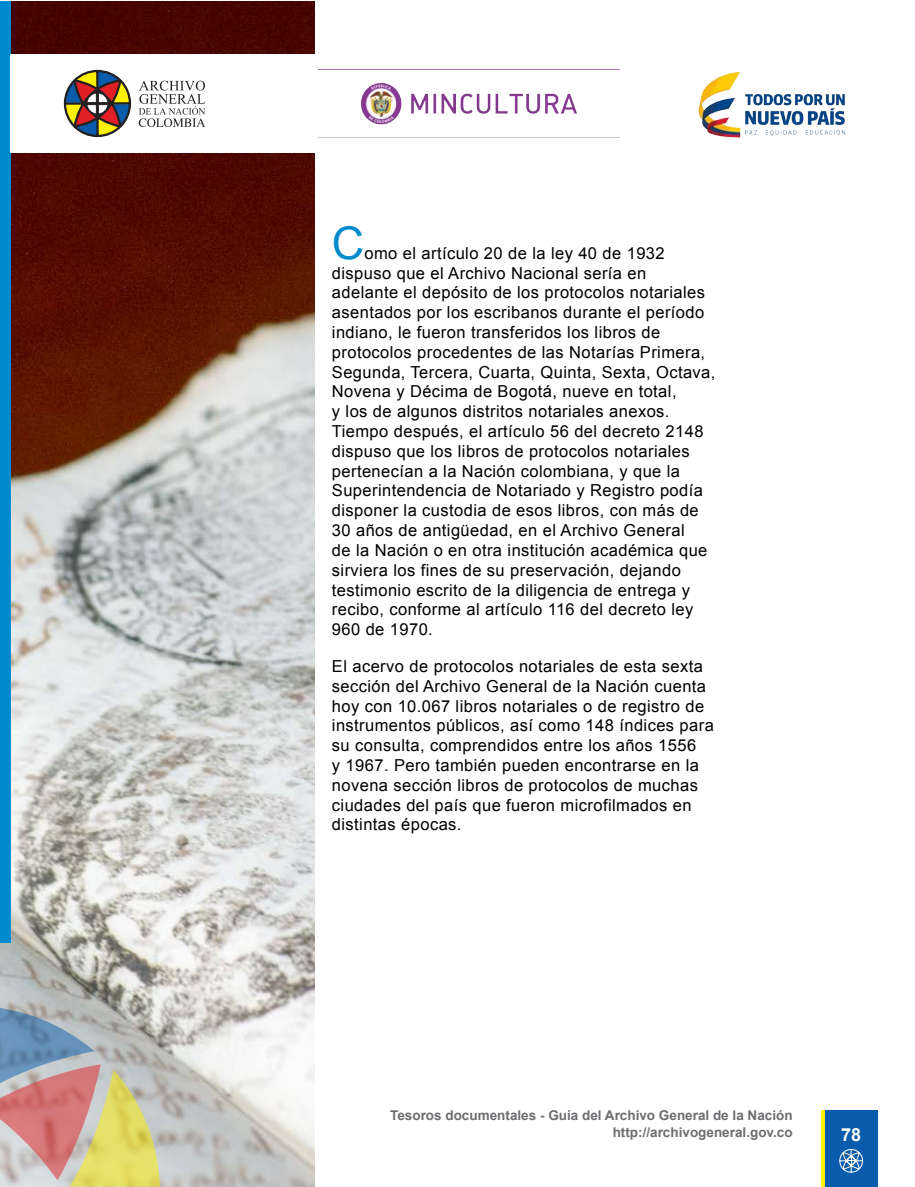
<style>
.page{position:relative;width:915px;height:1187px;background:#fff}
.page>*{position:absolute;margin:0;border:0;box-sizing:border-box;transform-origin:0 0}
.t1{font:45px "Arial";color:#008bce}
.t2{font:700 18px "Arial";color:#fff}
.t3{font:16.5px/19.8px "Arial";letter-spacing:.025em;color:#000}
.t4{font:700 13.5px "Arial";color:#6d6e71}
</style>
<div class="page">
<div style="left:821px;top:1110px;width:14px;height:76px;background:#fff200"></div>
<div style="left:824px;top:1110px;width:52px;height:76px;background:#085cab"></div>
<svg style="left:839px;top:1149px;width:24px;height:23px"></svg>
<img style="left:0;top:1px;width:315px;height:1185px">
<div style="left:0;top:1px;width:11px;height:942px;background:#008bce"></div>
<div style="left:11px;top:54px;width:903px;height:99px;background:#fff"></div>
<svg style="left:63px;top:69px;width:69px;height:69px"></svg>
<svg style="left:87px;top:93px;width:20px;height:21px"></svg>
<hr style="left:96px;top:91px;width:2px;height:25px;background:#241f21">
<div style="left:85px;top:102px;width:25px;height:3px;background:#241f21;border:1px solid #241f21"></div>
<svg style="left:139px;top:81px;width:66px;height:46px"></svg>
<img style="left:698px;top:71px;width:147px;height:67px">
<img style="left:360px;top:83px;width:217px;height:42px">
<svg style="left:0;top:1005px;width:160px;height:181px;background:#bdae9c"></svg>
<h1 class="t1" style="left:332px;top:218px;width:34px">C</h1>
<p class="t3" style="left:332px;top:243px;width:385px;text-indent:33px">omo el artículo 20 de la ley 40 de 1932 dispuso que el Archivo Nacional sería en adelante el depósito de los protocolos notariales asentados por los escribanos durante el período indiano, le fueron transferidos los libros de protocolos procedentes de las Notarías Primera, Segunda, Tercera, Cuarta, Quinta, Sexta, Octava, Novena y Décima de Bogotá, nueve en total,<br>y los de algunos distritos notariales anexos.<br>Tiempo después, el artículo 56 del decreto 2148 dispuso que los libros de protocolos notariales pertenecían a la Nación colombiana, y que la Superintendencia de Notariado y Registro podía disponer la custodia de esos libros, con más de 30 años de antigüedad, en el Archivo General<br>de la Nación o en otra institución académica que sirviera los fines de su preservación, dejando testimonio escrito de la diligencia de entrega y recibo, conforme al artículo 116 del decreto ley 960 de 1970.</p>
<p class="t3" style="left:332px;top:656px;width:383px">El acervo de protocolos notariales de esta sexta sección del Archivo General de la Nación cuenta hoy con 10.067 libros notariales o de registro de instrumentos públicos, así como 148 índices para su consulta, comprendidos entre los años 1556<br>y 1967. Pero también pueden encontrarse en la novena sección libros de protocolos de muchas ciudades del país que fueron microfilmados en distintas épocas.</p>
<p class="t4" style="left:390px;top:1107px;width:404px">Tesoros documentales - Guía del Archivo General de la Nación</p>
<p class="t4" style="left:612px;top:1125px;width:181px">http://archivogeneral.gov.co</p>
<p class="t2" style="left:840px;top:1124px;width:22px">78</p>
</div>
